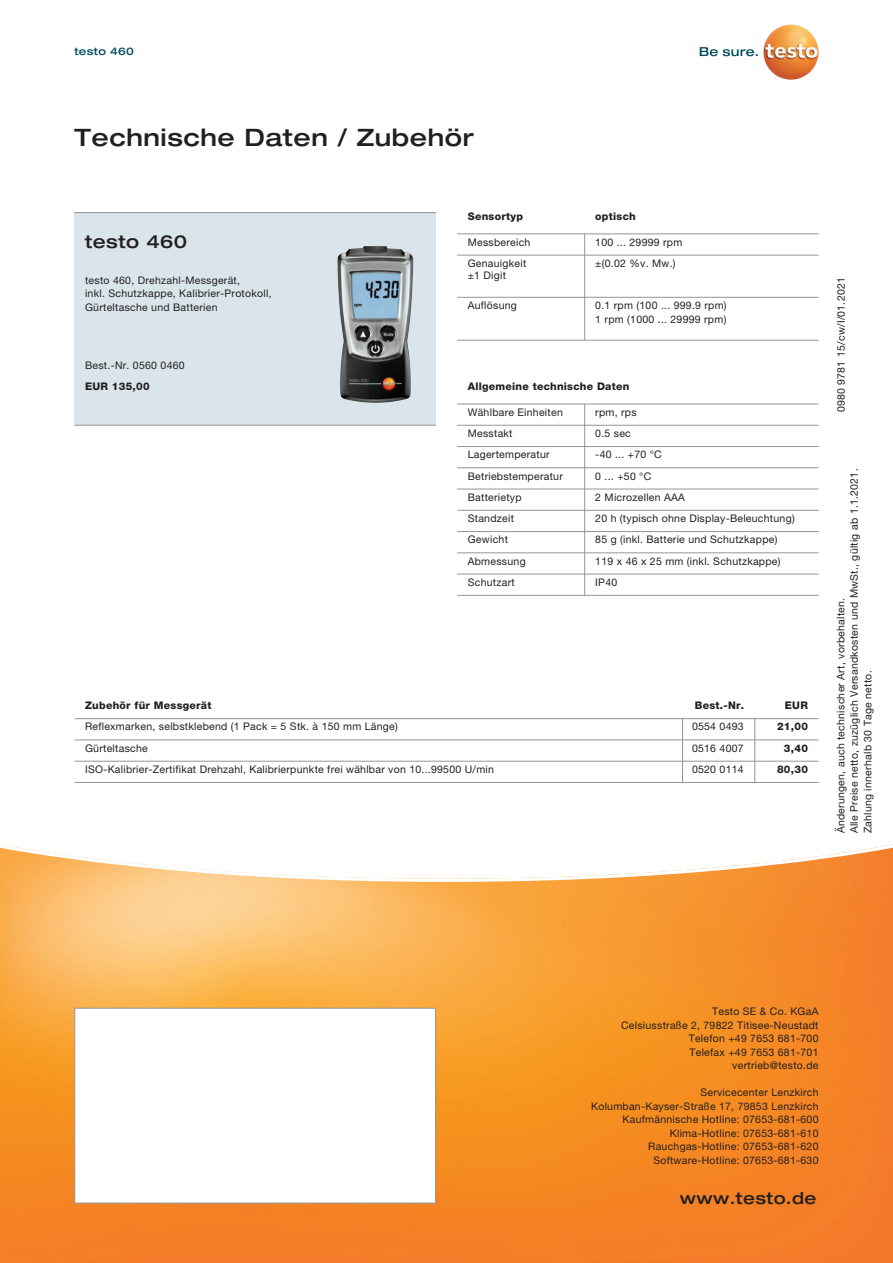
<style>
.page{position:relative;width:893px;height:1263px;background:#fff}
.page>*{position:absolute;margin:0;border:0;box-sizing:border-box;transform-origin:0 0}
.t1{font:500 expanded 24px "Helvetica Neue LTW1 G";letter-spacing:.025em;color:#231f20}
.t2{font:500 expanded 18px "Helvetica Neue LTW1 G";letter-spacing:.025em;color:#231f20}
.t3{font:500 expanded 16.5px "Helvetica Neue LTW1 G";letter-spacing:.025em;color:#231f20}
.t4{font:10.5px/13.5px "Helvetica Neue LTW1 G";letter-spacing:.025em;color:#231f20}
.t5{font:800 10.5px/21.3px "Helvetica Neue LTW1 G";letter-spacing:.025em;color:#231f20;text-align:right}
.t6{font:500 expanded 10.5px "Helvetica Neue LTW1 G";letter-spacing:.025em;color:#074f64}
.s1{color:#ee1d23}
</style>
<div class="page">
<svg style="left:0;top:844px;width:893px;height:419px;background:#f79e46"></svg>
<div style="left:74px;top:213px;width:362px;height:212px;background:#d9e5eb"></div>
<hr style="left:74px;top:212px;width:362px;height:1px;background:#939598">
<hr style="left:74px;top:425px;width:362px;height:1px;background:#939598">
<img style="left:337px;top:246px;width:76px;height:157px">
<svg style="left:700px;top:47px;width:58px;height:9px"></svg>
<img style="left:763px;top:24px;width:56px;height:56px;border-radius:28px">
<div style="left:74px;top:1008px;width:362px;height:195px;background:#fff;border:1px solid #939598"></div>
<hr style="left:457px;top:404px;width:362px;height:1px;background:#939598">
<hr style="left:457px;top:467px;width:362px;height:1px;background:#939598">
<hr style="left:457px;top:489px;width:362px;height:1px;background:#939598">
<hr style="left:457px;top:510px;width:362px;height:1px;background:#939598">
<hr style="left:457px;top:531px;width:362px;height:1px;background:#939598">
<hr style="left:457px;top:552px;width:362px;height:1px;background:#939598">
<hr style="left:457px;top:574px;width:362px;height:1px;background:#939598">
<hr style="left:457px;top:595px;width:362px;height:1px;background:#939598">
<hr style="left:457px;top:425px;width:362px;height:1px;background:#939598">
<hr style="left:457px;top:446px;width:362px;height:1px;background:#939598">
<hr style="left:584px;top:404px;width:1px;height:191px;background:#939598">
<hr style="left:74px;top:718px;width:745px;height:1px;background:#939598">
<hr style="left:74px;top:739px;width:745px;height:1px;background:#939598">
<hr style="left:74px;top:782px;width:745px;height:1px;background:#939598">
<hr style="left:74px;top:761px;width:745px;height:1px;background:#939598">
<svg style="left:682px;top:719px;width:1px;height:63px"></svg>
<svg style="left:754px;top:719px;width:1px;height:63px"></svg>
<hr style="left:457px;top:233px;width:362px;height:1px;background:#939598">
<hr style="left:584px;top:234px;width:1px;height:106px;background:#939598">
<hr style="left:457px;top:255px;width:362px;height:1px;background:#939598">
<hr style="left:457px;top:297px;width:362px;height:1px;background:#939598">
<hr style="left:457px;top:340px;width:362px;height:1px;background:#939598">
<p class="t6" style="left:74px;top:44px;width:61px">testo 460</p>
<h1 class="t1" style="left:74px;top:122px;width:401px">Technische Daten / Zubehör</h1>
<h2 class="t2" style="left:85px;top:230px;width:104px">testo 460</h2>
<p class="t4" style="left:85px;top:273px;width:188px">testo 460, Drehzahl-Messgerät,<br>inkl. Schutzkappe, Kalibrier-Protokoll,<br>Gürteltasche und Batterien</p>
<p class="t4" style="left:85px;top:358px;width:101px">Best.-Nr. 0560 0460</p>
<p class="t5" style="left:85px;top:376px;width:66px">EUR 135,00</p>
<p class="t5" style="left:468px;top:206px;width:57px">Sensortyp</p>
<p class="t5" style="left:595px;top:206px;width:42px">optisch</p>
<p class="t4" style="left:468px;top:231px;width:64px;line-height:21.3px">Messbereich<br>Genauigkeit</p>
<p class="t4" style="left:468px;top:268px;width:40px">±1 Digit</p>
<p class="t4" style="left:468px;top:298px;width:51px">Auflösung</p>
<p class="t4" style="left:595px;top:231px;width:89px;line-height:21.3px">100 ... 29999 rpm ±(0.02 %v. Mw.)</p>
<p class="t4" style="left:595px;top:298px;width:133px">0.1 rpm (100 ... 999.9 rpm)<br>1 rpm (1000 ... 29999 rpm)</p>
<p class="t5" style="left:468px;top:376px;width:163px">Allgemeine technische Daten</p>
<p class="t4" style="left:468px;top:405px;width:97px">Wählbare Einheiten</p>
<p class="t4" style="left:595px;top:405px;width:43px">rpm, rps</p>
<p class="t4" style="left:468px;top:426px;width:46px">Messtakt</p>
<p class="t4" style="left:595px;top:426px;width:37px">0.5 sec</p>
<p class="t4" style="left:468px;top:448px;width:83px">Lagertemperatur</p>
<p class="t4" style="left:595px;top:448px;width:68px">-40 ... +70 °C</p>
<p class="t4" style="left:468px;top:469px;width:97px">Betriebstemperatur</p>
<p class="t4" style="left:595px;top:469px;width:57px">0 ... +50 °C</p>
<p class="t4" style="left:468px;top:490px;width:55px">Batterietyp</p>
<p class="t4" style="left:595px;top:490px;width:91px">2 Microzellen AAA</p>
<p class="t4" style="left:468px;top:511px;width:48px">Standzeit</p>
<p class="t4" style="left:595px;top:511px;width:201px">20 h (typisch ohne Display-Beleuchtung)</p>
<p class="t4" style="left:468px;top:533px;width:42px">Gewicht</p>
<p class="t4" style="left:595px;top:533px;width:184px">85 g (inkl. Batterie und Schutzkappe)</p>
<p class="t4" style="left:468px;top:554px;width:59px">Abmessung</p>
<p class="t4" style="left:595px;top:554px;width:187px">119 x 46 x 25 mm (inkl. Schutzkappe)</p>
<p class="t4" style="left:468px;top:575px;width:49px">Schutzart</p>
<p class="t4" style="left:595px;top:575px;width:23px">IP40</p>
<p class="t5" style="left:85px;top:695px;width:128px">Zubehör für Messgerät</p>
<p class="t5" style="left:695px;top:695px;width:51px">Best.-Nr.</p>
<p class="t4" style="left:692px;top:716px;width:53px;line-height:21.3px">0554 0493<br>0516 4007</p>
<p class="t4" style="left:85px;top:716px;width:410px;line-height:21.3px">Reflexmarken, selbstklebend (1 Pack = 5 Stk. à 150 mm Länge)<br>Gürteltasche<br>ISO-Kalibrier-Zertifikat Drehzahl, Kalibrierpunkte frei wählbar von 10...99500 U/min</p>
<p class="t4" style="left:692px;top:762px;width:53px">0520 0114</p>
<p class="t5" style="left:785px;top:695px;width:25px">EUR</p>
<p class="t5" style="left:777px;top:716px;width:32px">21,00<br>3,40</p>
<p class="t5" style="left:777px;top:759px;width:32px">80,30</p>
<p class="t4" style="left:834px;top:385px;width:111px;rotate:-90deg"><span class="s1">XXX</span>3 15/cw/I/01.2020</p>
<p class="t4" style="left:834px;top:412px;width:137px;rotate:-90deg">0980 9781 15/cw/I/01.2021</p>
<p class="t4" style="left:834px;top:367px;width:76px;rotate:-90deg">4/cw I/01.2020</p>
<p class="t4" style="left:834px;top:412px;width:7px;rotate:-90deg">1</p>
<p class="t4" style="left:847px;top:833px;width:366px;rotate:-90deg">Alle Preise netto, zuzüglich Versandkosten und MwSt., gültig ab 1.1.2021.<br>Zahlung innerhalb 30 Tage netto.</p>
<p class="t4" style="left:834px;top:833px;width:237px;rotate:-90deg">Änderungen, auch technischer Art, vorbehalten.</p>
<p class="t4" style="left:621px;top:1005px;width:199px;text-align:right">Testo SE &amp; Co. KGaA<br>Celsiusstraße 2, 79822 Titisee-Neustadt<br>Telefon +49 7653 681-700<br>Telefax +49 7653 681-701 vertrieb@testo.de</p>
<p class="t4" style="left:591px;top:1086px;width:229px;text-align:right">Servicecenter Lenzkirch Kolumban-Kayser-Straße 17, 79853 Lenzkirch Kaufmännische Hotline: 07653-681-600<br>Klima-Hotline: 07653-681-610<br>Rauchgas-Hotline: 07653-681-620<br>Software-Hotline: 07653-681-630</p>
<h3 class="t3" style="left:680px;top:1187px;width:138px">www.testo.de</h3>
</div>
